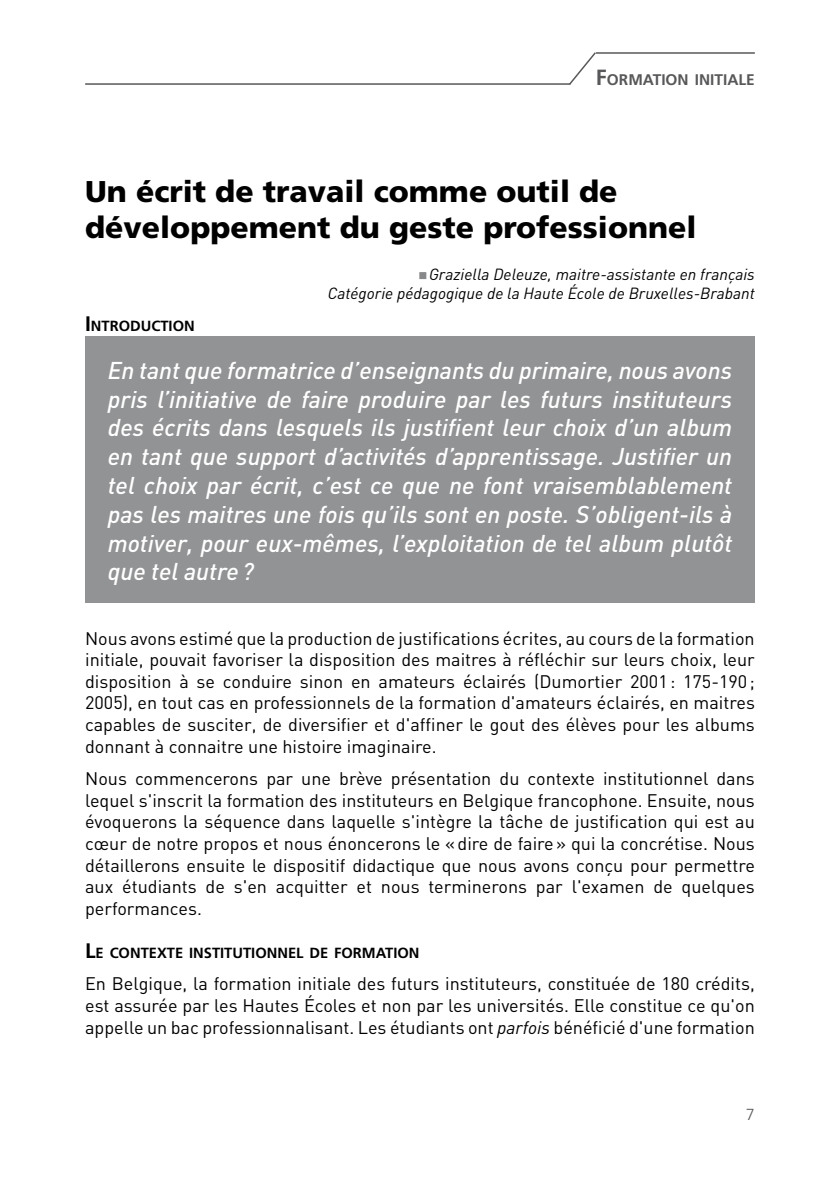
<style>
.page{position:relative;width:840px;height:1191px;background:#fff}
.page>*{position:absolute;margin:0;border:0;box-sizing:border-box;transform-origin:0 0}
.t1{font:900 30px/36px "Frutiger LT Std";color:#000}
.t2{font:italic 500 24px/28.8px "DIN";color:#fff;text-align:justify}
.t3{font:18px/21.6px "DIN";color:#000;text-align:justify}
.t4{font:italic 16px/19.2px "DIN";color:#000;text-align:right}
.t5{font:300 16px "Frutiger LT Std";color:#58585a}
.t6{font:700 15.4px "Frutiger LT Std";color:#58585a}
.t7{font:700 14.6px "Frutiger LT Std";color:#000}
.s1{font-size:22px}
.s2{color:#87888a}
.s3{font-size:21px}
.s4{font-style:italic}
</style>
<div class="page">
<div style="left:85px;top:336px;width:669px;height:267px;background:#929395"></div>
<hr style="left:85px;top:83px;width:485px;height:2px;background:#58585a">
<svg style="left:567px;top:52px;width:28px;height:33px"></svg>
<hr style="left:595px;top:52px;width:159px;height:2px;background:#58585a">
<p class="t6" style="left:595px;top:71px;width:160px"><span class="s1">F</span>ORMATION INITIALE</p>
<h1 class="t1" style="left:85px;top:173px;width:612px">Un écrit de travail comme outil de développement du geste professionnel</h1>
<p class="t4" style="left:327px;top:264px;width:428px"><span class="s2">■</span>Graziella Deleuze, maitre-assistante en français<br>Catégorie pédagogique de la Haute École de Bruxelles-Brabant</p>
<p class="t7" style="left:85px;top:318px;width:111px"><span class="s3">I</span>NTRODUCTION</p>
<p class="t2" style="left:108px;top:355px;width:625px">En tant que formatrice d’enseignants du primaire, nous avons pris l’initiative de faire produire par les futurs instituteurs des écrits dans lesquels ils justifient leur choix d’un album en tant que support d’activités d’apprentissage. Justifier un tel choix par écrit, c’est ce que ne font vraisemblablement pas les maitres une fois qu’ils sont en poste. S’obligent-ils à motiver, pour eux-mêmes, l’exploitation de tel album plutôt que tel autre?</p>
<p class="t3" style="left:85px;top:627px;width:671px">Nous avons estimé que la production de justifications écrites, au cours de la formation initiale, pouvait favoriser la disposition des maitres à réfléchir sur leurs choix, leur disposition à se conduire sinon en amateurs éclairés (Dumortier 2001: 175-190; 2005), en tout cas en professionnels de la formation d'amateurs éclairés, en maitres capables de susciter, de diversifier et d'affiner le gout des élèves pour les albums donnant à connaitre une histoire imaginaire.</p>
<p class="t3" style="left:85px;top:768px;width:671px">Nous commencerons par une brève présentation du contexte institutionnel dans lequel s'inscrit la formation des instituteurs en Belgique francophone. Ensuite, nous évoquerons la séquence dans laquelle s'intègre la tâche de justification qui est au cœur de notre propos et nous énoncerons le «dire de faire» qui la concrétise. Nous détaillerons ensuite le dispositif didactique que nous avons conçu pour permettre aux étudiants de s'en acquitter et nous terminerons par l'examen de quelques performances.</p>
<p class="t7" style="left:85px;top:944px;width:336px"><span class="s3">L</span>E CONTEXTE INSTITUTIONNEL DE FORMATION</p>
<p class="t3" style="left:85px;top:973px;width:670px">En Belgique, la formation initiale des futurs instituteurs, constituée de 180 crédits, est assurée par les Hautes Écoles et non par les universités. Elle constitue ce qu'on appelle un bac professionnalisant. Les étudiants ont <span class="s4">parfois</span> bénéficié d'une formation</p>
<p class="t5" style="left:745px;top:1105px;width:10px">7</p>
</div>
